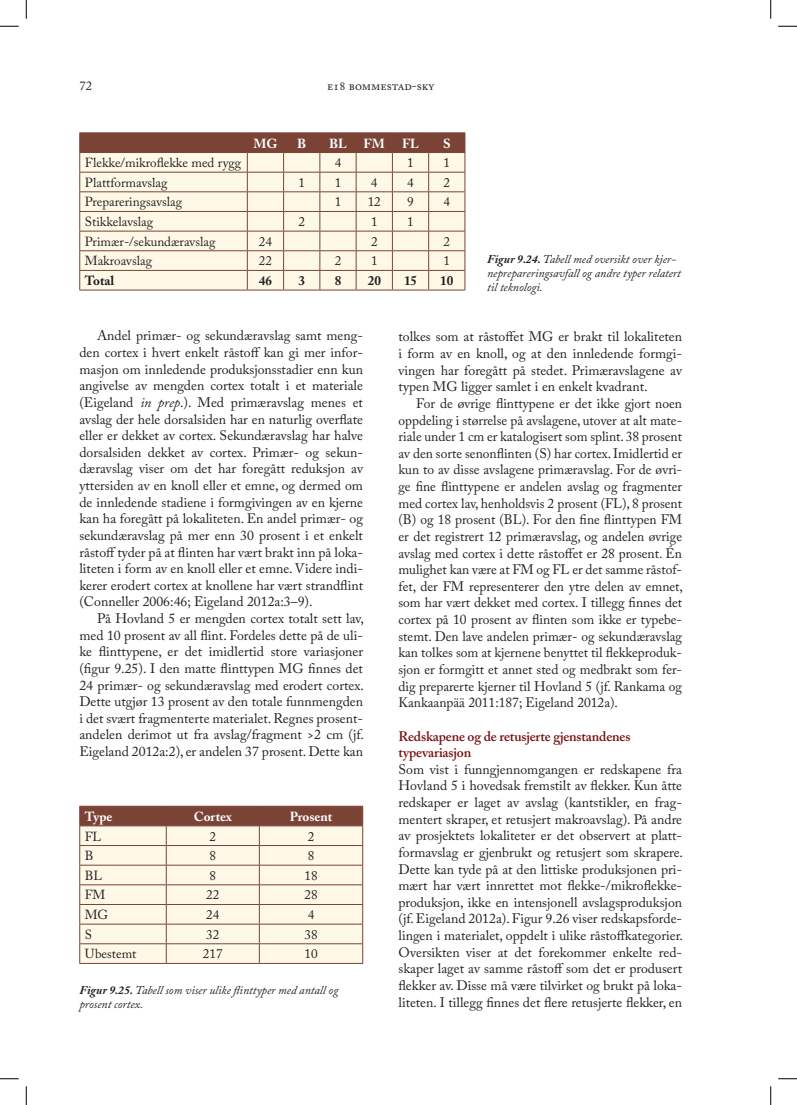
<style>
.page{position:relative;width:797px;height:1105px;background:#fff}
.page>*{position:absolute;margin:0;border:0;box-sizing:border-box;transform-origin:0 0}
.t1{font:13.75px/16.6px "Adobe Caslon Pro";color:#231f20;text-align:justify}
.t2{font:600 13.75px/16.6px "Adobe Caslon Pro";letter-spacing:-.01em;color:#771012}
.t3{font:13.12px "Adobe Caslon Pro";color:#231f20}
.t4{font:700 13.12px "Adobe Caslon Pro";color:#fff}
.t5{font:13.12px "Adobe Caslon Pro";letter-spacing:-.025em;color:#231f20}
.t6{font:700 13.12px "Adobe Caslon Pro";color:#231f20}
.t7{font:12.5px "Adobe Caslon Pro";color:#231f20}
.t8{font:italic 11.88px/14.2px "Adobe Caslon Pro";color:#231f20}
.s1{font-weight:700}
.s2{font-style:italic}
</style>
<div class="page">
<svg style="left:79px;top:133px;width:386px;height:157px;background:#e5d7c6"></svg>
<hr style="left:79px;top:290px;width:168px;height:1px;background:#7a4336">
<hr style="left:247px;top:290px;width:36px;height:1px;background:#7a4336">
<hr style="left:283px;top:290px;width:37px;height:1px;background:#7a4336">
<hr style="left:320px;top:290px;width:36px;height:1px;background:#7a4336">
<hr style="left:356px;top:290px;width:36px;height:1px;background:#7a4336">
<hr style="left:392px;top:290px;width:36px;height:1px;background:#7a4336">
<hr style="left:428px;top:290px;width:37px;height:1px;background:#7a4336">
<hr style="left:79px;top:963px;width:87px;height:1px;background:#7a4336">
<hr style="left:166px;top:963px;width:93px;height:1px;background:#7a4336">
<hr style="left:259px;top:963px;width:104px;height:1px;background:#7a4336">
<svg style="left:79px;top:806px;width:284px;height:157px;background:#e6d8c7"></svg>
<svg style="left:0;top:25px;width:19px;height:2px"></svg>
<svg style="left:778px;top:25px;width:19px;height:2px"></svg>
<svg style="left:0;top:1078px;width:19px;height:1px"></svg>
<svg style="left:778px;top:1078px;width:19px;height:1px"></svg>
<svg style="left:25px;top:0;width:2px;height:19px"></svg>
<svg style="left:25px;top:1086px;width:2px;height:19px"></svg>
<svg style="left:770px;top:0;width:1px;height:19px"></svg>
<svg style="left:770px;top:1086px;width:1px;height:19px"></svg>
<p class="t7" style="left:79px;top:78px;width:14px">72</p>
<p class="t7" style="left:327px;top:78px;width:109px">e18 bommestad-sky</p>
<p class="t4" style="left:253px;top:135px;width:26px">MG</p>
<p class="t4" style="left:297px;top:135px;width:11px">B</p>
<p class="t4" style="left:329px;top:135px;width:19px">BL</p>
<p class="t4" style="left:363px;top:135px;width:23px">FM</p>
<p class="t4" style="left:402px;top:135px;width:18px">FL</p>
<p class="t4" style="left:443px;top:135px;width:9px">S</p>
<p class="t5" style="left:85px;top:155px;width:158px">Flekke/mikroflekke med rygg</p>
<p class="t3" style="left:335px;top:155px;width:8px">4</p>
<p class="t3" style="left:407px;top:155px;width:8px">1</p>
<p class="t3" style="left:443px;top:155px;width:8px">1</p>
<p class="t3" style="left:85px;top:175px;width:84px">Plattformavslag</p>
<p class="t3" style="left:298px;top:175px;width:8px">1</p>
<p class="t3" style="left:335px;top:175px;width:8px">1</p>
<p class="t3" style="left:371px;top:175px;width:8px">4</p>
<p class="t3" style="left:407px;top:175px;width:8px">4</p>
<p class="t3" style="left:443px;top:175px;width:8px">2</p>
<p class="t3" style="left:85px;top:194px;width:99px">Prepareringsavslag</p>
<p class="t3" style="left:335px;top:194px;width:8px">1</p>
<p class="t3" style="left:368px;top:194px;width:15px">12</p>
<p class="t3" style="left:407px;top:194px;width:8px">9</p>
<p class="t3" style="left:443px;top:194px;width:8px">4</p>
<p class="t3" style="left:85px;top:214px;width:70px">Stikkelavslag</p>
<p class="t3" style="left:298px;top:214px;width:8px">2</p>
<p class="t3" style="left:371px;top:214px;width:8px">1</p>
<p class="t3" style="left:407px;top:214px;width:8px">1</p>
<p class="t3" style="left:85px;top:234px;width:132px">Primær-/sekundæravslag</p>
<p class="t3" style="left:259px;top:234px;width:15px">24</p>
<p class="t3" style="left:371px;top:234px;width:8px">2</p>
<p class="t3" style="left:443px;top:234px;width:8px">2</p>
<p class="t3" style="left:85px;top:253px;width:69px">Makroavslag</p>
<p class="t3" style="left:259px;top:253px;width:15px">22</p>
<p class="t3" style="left:335px;top:253px;width:8px">2</p>
<p class="t3" style="left:371px;top:253px;width:8px">1</p>
<p class="t3" style="left:443px;top:253px;width:8px">1</p>
<p class="t6" style="left:85px;top:273px;width:31px">Total</p>
<p class="t6" style="left:259px;top:273px;width:15px">46</p>
<p class="t6" style="left:298px;top:273px;width:8px">3</p>
<p class="t6" style="left:335px;top:273px;width:8px">8</p>
<p class="t6" style="left:368px;top:273px;width:15px">20</p>
<p class="t6" style="left:404px;top:273px;width:15px">15</p>
<p class="t6" style="left:440px;top:273px;width:15px">10</p>
<p class="t8" style="left:487px;top:252px;width:195px"><span class="s1">Figur 9.24.</span> Tabell med oversikt over kjer&shy;neprepareringsavfall og andre typer relatert til teknologi.</p>
<p class="t1" style="left:79px;top:327px;width:285px;text-indent:18px">Andel primær- og sekundæravslag samt meng&shy;den cortex i hvert enkelt råstoff kan gi mer infor&shy;masjon om innledende produksjonsstadier enn kun angivelse av mengden cortex totalt i et materiale (Eigeland <span class="s2">in prep</span>.). Med primæravslag menes et avslag der hele dorsalsiden har en naturlig overflate eller er dekket av cortex. Sekundæravslag har halve dorsalsiden dekket av cortex. Primær- og sekun&shy;dæravslag viser om det har foregått reduksjon av yttersiden av en knoll eller et emne, og dermed om de innledende stadiene i formgivingen av en kjerne kan ha foregått på lokaliteten. En andel primær- og sekundæravslag på mer enn 30 prosent i et enkelt råstoff tyder på at flinten har vært brakt inn på loka&shy;liteten i form av en knoll eller et emne. Videre indi&shy;kerer erodert cortex at knollene har vært strandflint (Conneller 2006:46; Eigeland 2012a:3–9).</p>
<p class="t1" style="left:79px;top:610px;width:286px;text-indent:18px">På Hovland 5 er mengden cortex totalt sett lav, med 10 prosent av all flint. Fordeles dette på de uli&shy;ke flinttypene, er det imidlertid store variasjoner (figur 9.25). I den matte flinttypen MG finnes det 24 primær- og sekundæravslag med erodert cortex.<br>Dette utgjør 13 prosent av den totale funnmengden i det svært fragmenterte materialet. Regnes prosent&shy;andelen derimot ut fra avslag/fragment &gt;2 cm (jf.<br>Eigeland 2012a:2), er andelen 37 prosent. Dette kan</p>
<p class="t4" style="left:85px;top:809px;width:29px">Type</p>
<p class="t4" style="left:194px;top:809px;width:39px">Cortex</p>
<p class="t4" style="left:290px;top:809px;width:44px">Prosent</p>
<p class="t3" style="left:85px;top:828px;width:18px">FL</p>
<p class="t3" style="left:209px;top:828px;width:8px">2</p>
<p class="t3" style="left:308px;top:828px;width:8px">2</p>
<p class="t3" style="left:85px;top:848px;width:10px">B</p>
<p class="t3" style="left:209px;top:848px;width:8px">8</p>
<p class="t3" style="left:308px;top:848px;width:8px">8</p>
<p class="t3" style="left:85px;top:868px;width:19px">BL</p>
<p class="t3" style="left:209px;top:868px;width:8px">8</p>
<p class="t3" style="left:304px;top:868px;width:15px">18</p>
<p class="t3" style="left:85px;top:887px;width:22px">FM</p>
<p class="t3" style="left:206px;top:887px;width:15px">22</p>
<p class="t3" style="left:304px;top:887px;width:15px">28</p>
<p class="t3" style="left:85px;top:907px;width:25px">MG</p>
<p class="t3" style="left:206px;top:907px;width:15px">24</p>
<p class="t3" style="left:308px;top:907px;width:8px">4</p>
<p class="t3" style="left:85px;top:926px;width:9px">S</p>
<p class="t3" style="left:206px;top:926px;width:15px">32</p>
<p class="t3" style="left:304px;top:926px;width:15px">38</p>
<p class="t3" style="left:85px;top:946px;width:53px">Ubestemt</p>
<p class="t3" style="left:203px;top:946px;width:21px">217</p>
<p class="t3" style="left:304px;top:946px;width:15px">10</p>
<p class="t8" style="left:79px;top:982px;width:260px"><span class="s1">Figur 9.25.</span> Tabell som viser ulike flinttyper med antall og prosent cortex.</p>
<p class="t1" style="left:398px;top:328px;width:285px">tolkes som at råstoffet MG er brakt til lokaliteten i form av en knoll, og at den innledende formgi&shy;vingen har foregått på stedet. Primæravslagene av typen MG ligger samlet i en enkelt kvadrant.</p>
<p class="t1" style="left:398px;top:395px;width:286px;text-indent:18px">For de øvrige flinttypene er det ikke gjort noen oppdeling i størrelse på avslagene, utover at alt mate&shy;riale under 1 cm er katalogisert som splint. 38 prosent av den sorte senonflinten (S) har cortex. Imidlertid er kun to av disse avslagene primæravslag. For de øvri&shy;ge fine flinttypene er andelen avslag og fragmenter med cortex lav, henholdsvis 2 prosent (FL), 8 prosent (B) og 18 prosent (BL). For den fine flinttypen FM er det registrert 12 primæravslag, og andelen øvrige avslag med cortex i dette råstoffet er 28 prosent. Én mulighet kan være at FM og FL er det samme råstof&shy;fet, der FM representerer den ytre delen av emnet, som har vært dekket med cortex. I tillegg finnes det cortex på 10 prosent av flinten som ikke er typebe&shy;stemt. Den lave andelen primær- og sekundæravslag kan tolkes som at kjernene benyttet til flekkeproduk&shy;sjon er formgitt et annet sted og medbrakt som fer&shy;dig preparerte kjerner til Hovland 5 (jf. Rankama og Kankaanpää 2011:187; Eigeland 2012a).</p>
<p class="t2" style="left:398px;top:727px;width:233px">Redskapene og de retusjerte gjenstandenes typevariasjon</p>
<p class="t1" style="left:398px;top:761px;width:286px">Som vist i funngjennomgangen er redskapene fra Hovland 5 i hovedsak fremstilt av flekker. Kun åtte redskaper er laget av avslag (kantstikler, en frag&shy;mentert skraper, et retusjert makroavslag). På andre av prosjektets lokaliteter er det observert at platt&shy;formavslag er gjenbrukt og retusjert som skrapere.<br>Dette kan tyde på at den littiske produksjonen pri&shy;mært har vært innrettet mot flekke-/mikroflekke&shy;produksjon, ikke en intensjonell avslagsproduksjon (jf. Eigeland 2012a). Figur 9.26 viser redskapsforde&shy;lingen i materialet, oppdelt i ulike råstoffkategorier.<br>Oversikten viser at det forekommer enkelte red&shy;skaper laget av samme råstoff som det er produsert flekker av. Disse må være tilvirket og brukt på loka&shy;liteten. I tillegg finnes det flere retusjerte flekker, en</p>
</div>
